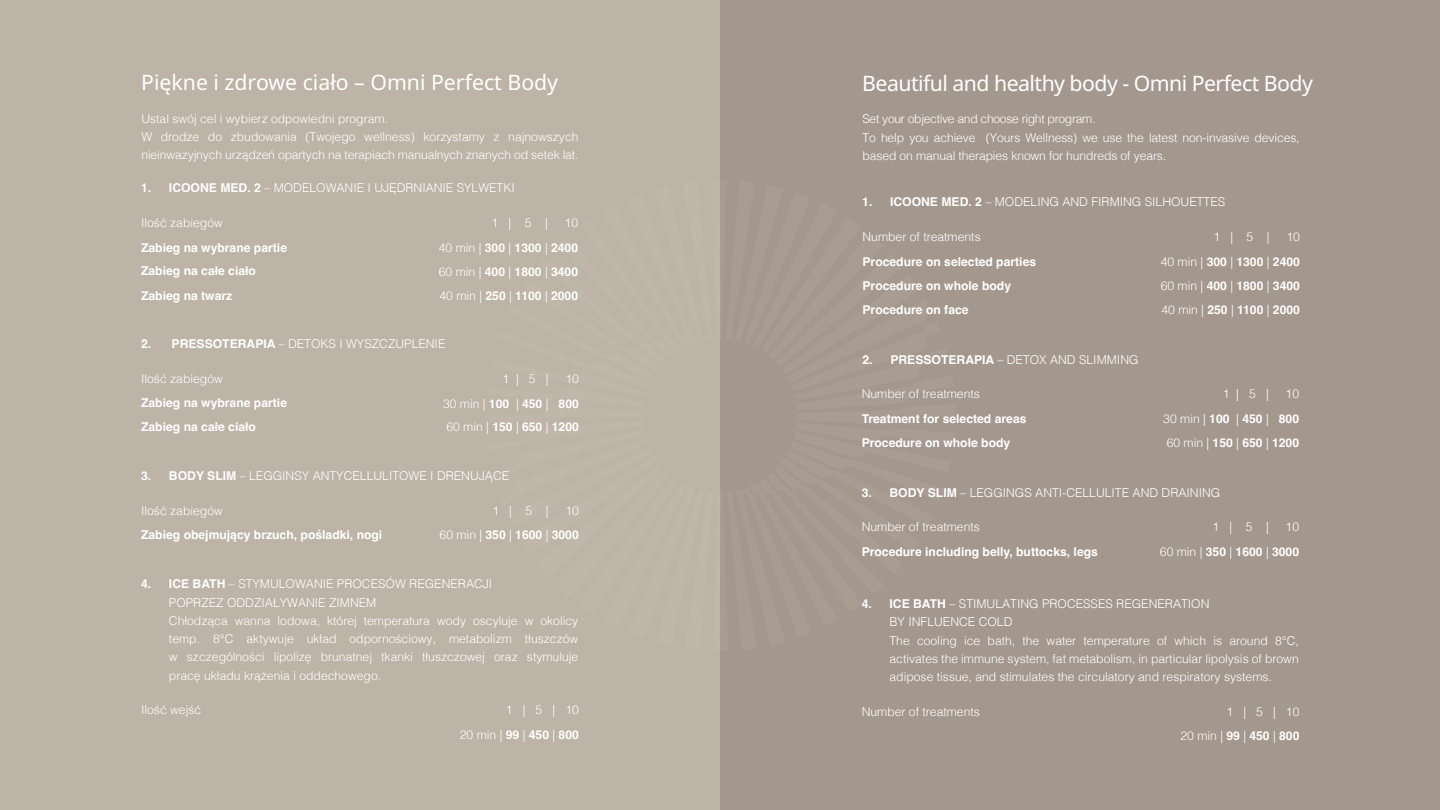
<style>
.page{position:relative;width:1440px;height:810px;background:#bdb3a6}
.page>*{position:absolute;margin:0;border:0;box-sizing:border-box;transform-origin:0 0}
.t1{font:21.3px "Noto Sans Khmer";letter-spacing:-.025em;color:#fff}
.t2{font:21.3px "Noto Sans Khmer";color:#fff}
.t3{font:300 12.15px/18.2px "Helvetica";color:#fff}
.t4{font:700 12.15px/24.4px "Helvetica";color:#fff}
.s1{font-weight:700}
.s2{font-weight:300}
</style>
<div class="page">
<div style="left:720px;top:0;width:720px;height:810px;background:#a4988e"></div>
<h1 class="t2" style="left:141px;top:71px;width:419px">Piękne i zdrowe ciało – Omni Perfect Body</h1>
<p class="t3" style="left:141px;top:109px;width:439px">Ustal swój cel i wybierz odpowiedni program.<br>W drodze do zbudowania (Twojego wellness) korzystamy z najnowszych nieinwazyjnych urządzeń opartych na terapiach manualnych znanych od setek lat.</p>
<p class="t3" style="left:169px;top:178px;width:347px"><span class="s1">ICOONE MED. 2</span> – MODELOWANIE I UJĘDRNIANIE SYLWETKI</p>
<p class="t3" style="left:141px;top:212px;width:83px">Ilość zabiegów</p>
<p class="t4" style="left:141px;top:236px;width:147px">Zabieg na wybrane partie<br>Zabieg na całe ciało<br>Zabieg na twarz</p>
<p class="t4" style="left:439px;top:235px;width:141px;text-align:justify"><span class="s2">40 min |</span> 300 <span class="s2">|</span> 1300 <span class="s2">|</span> 2400<br><span class="s2">60 min |</span> 400 <span class="s2">|</span> 1800 <span class="s2">|</span> 3400<br><span class="s2">40 min |</span> 250 <span class="s2">|</span> 1100 <span class="s2">|</span> 2000</p>
<p class="t4" style="left:141px;top:177px;width:12px">1.</p>
<p class="t3" style="left:492px;top:212px;width:58px">1 | 5 |</p>
<p class="t3" style="left:565px;top:212px;width:15px">10</p>
<p class="t4" style="left:141px;top:333px;width:12px">2.</p>
<p class="t3" style="left:172px;top:334px;width:275px"><span class="s1">PRESSOTERAPIA</span> – DETOKS I WYSZCZUPLENIE</p>
<p class="t3" style="left:502px;top:368px;width:47px">1 | 5 |</p>
<p class="t3" style="left:565px;top:368px;width:15px">10</p>
<p class="t3" style="left:141px;top:368px;width:83px">Ilość zabiegów</p>
<p class="t4" style="left:141px;top:393px;width:147px;line-height:23.9px">Zabieg na wybrane partie<br>Zabieg na całe ciało</p>
<p class="t4" style="left:443px;top:391px;width:137px;line-height:23.9px"><span class="s2">30 min |</span> 100 <span class="s2">|</span> 450 <span class="s2">|</span> 800<br><span class="s2">60 min |</span> 150 <span class="s2">|</span> 650 <span class="s2">|</span> 1200</p>
<p class="t4" style="left:141px;top:465px;width:12px">3.</p>
<p class="t3" style="left:169px;top:466px;width:342px"><span class="s1">BODY SLIM</span> – LEGGINSY ANTYCELLULITOWE I DRENUJĄCE</p>
<p class="t3" style="left:492px;top:500px;width:58px">1 | 5 |</p>
<p class="t3" style="left:565px;top:500px;width:15px">10</p>
<p class="t3" style="left:141px;top:500px;width:83px">Ilość zabiegów</p>
<p class="t4" style="left:141px;top:524px;width:243px">Zabieg obejmujący brzuch, pośladki, nogi</p>
<p class="t4" style="left:440px;top:523px;width:141px"><span class="s2">60 min |</span> 350 <span class="s2">|</span> 1600 <span class="s2">|</span> 3000</p>
<p class="t4" style="left:141px;top:573px;width:12px">4.</p>
<p class="t3" style="left:169px;top:574px;width:411px"><span class="s1">ICE BATH</span> – STYMULOWANIE PROCESÓW REGENERACJI<br>POPRZEZ ODDZIAŁYWANIE ZIMNEM<br>Chłodząca wanna lodowa, której temperatura wody oscyluje w okolicy temp. 8°C aktywuje układ odpornościowy, metabolizm tłuszczów w szczególności lipolizę brunatnej tkanki tłuszczowej oraz stymuluje pracę układu krążenia i oddechowego.</p>
<p class="t3" style="left:141px;top:700px;width:62px">Ilość wejść</p>
<p class="t3" style="left:506px;top:700px;width:75px">1 | 5 | 10</p>
<p class="t3" style="left:460px;top:725px;width:120px">20 min | <span class="s1">99</span> | <span class="s1">450</span> | <span class="s1">800</span></p>
<h1 class="t1" style="left:862px;top:71px;width:452px">Beautiful and healthy body - Omni Perfect Body</h1>
<p class="t3" style="left:863px;top:109px;width:439px">Set your objective and choose right program.<br>To help you achieve (Yours Wellness) we use the latest non-invasive devices, based on manual therapies known for hundreds of years.</p>
<p class="t3" style="left:890px;top:192px;width:337px"><span class="s1">ICOONE MED. 2</span> – MODELING AND FIRMING SILHOUETTES</p>
<p class="t3" style="left:863px;top:227px;width:120px">Number of treatments</p>
<p class="t4" style="left:863px;top:251px;width:175px">Procedure on selected parties<br>Procedure on whole body<br>Procedure on face</p>
<p class="t4" style="left:1161px;top:249px;width:141px;text-align:justify"><span class="s2">40 min |</span> 300 <span class="s2">|</span> 1300 <span class="s2">|</span> 2400<br><span class="s2">60 min |</span> 400 <span class="s2">|</span> 1800 <span class="s2">|</span> 3400<br><span class="s2">40 min |</span> 250 <span class="s2">|</span> 1100 <span class="s2">|</span> 2000</p>
<p class="t4" style="left:862px;top:191px;width:12px">1.</p>
<p class="t3" style="left:1213px;top:227px;width:58px">1 | 5 |</p>
<p class="t3" style="left:1287px;top:227px;width:15px">10</p>
<p class="t4" style="left:863px;top:349px;width:12px">2.</p>
<p class="t3" style="left:890px;top:350px;width:250px"><span class="s1">PRESSOTERAPIA</span> – DETOX AND SLIMMING</p>
<p class="t3" style="left:1223px;top:384px;width:47px">1 | 5 |</p>
<p class="t3" style="left:1286px;top:384px;width:15px">10</p>
<p class="t3" style="left:862px;top:384px;width:120px">Number of treatments</p>
<p class="t4" style="left:862px;top:408px;width:166px;line-height:23.9px">Treatment for selected areas<br>Procedure on whole body</p>
<p class="t4" style="left:1163px;top:407px;width:137px;line-height:23.9px"><span class="s2">30 min |</span> 100 <span class="s2">|</span> 450 <span class="s2">|</span> 800<br><span class="s2">60 min |</span> 150 <span class="s2">|</span> 650 <span class="s2">|</span> 1200</p>
<p class="t4" style="left:862px;top:481px;width:12px">3.</p>
<p class="t3" style="left:890px;top:482px;width:332px"><span class="s1">BODY SLIM</span> – LEGGINGS ANTI-CELLULITE AND DRAINING</p>
<p class="t3" style="left:1213px;top:517px;width:58px">1 | 5 |</p>
<p class="t3" style="left:1286px;top:517px;width:15px">10</p>
<p class="t3" style="left:862px;top:517px;width:120px">Number of treatments</p>
<p class="t4" style="left:862px;top:541px;width:238px">Procedure including belly, buttocks, legs</p>
<p class="t4" style="left:1160px;top:540px;width:141px"><span class="s2">60 min |</span> 350 <span class="s2">|</span> 1600 <span class="s2">|</span> 3000</p>
<p class="t4" style="left:862px;top:593px;width:12px">4.</p>
<p class="t3" style="left:890px;top:594px;width:411px"><span class="s1">ICE BATH</span> – STIMULATING PROCESSES REGENERATION<br>BY INFLUENCE COLD<br>The cooling ice bath, the water temperature of which is around 8°C, activates the immune system, fat metabolism, in particular lipolysis of brown adipose tissue, and stimulates the circulatory and respiratory systems.</p>
<p class="t3" style="left:862px;top:701px;width:120px">Number of treatments</p>
<p class="t3" style="left:1226px;top:701px;width:75px">1 | 5 | 10</p>
<p class="t3" style="left:1181px;top:726px;width:120px">20 min | <span class="s1">99</span> | <span class="s1">450</span> | <span class="s1">800</span></p>
</div>
